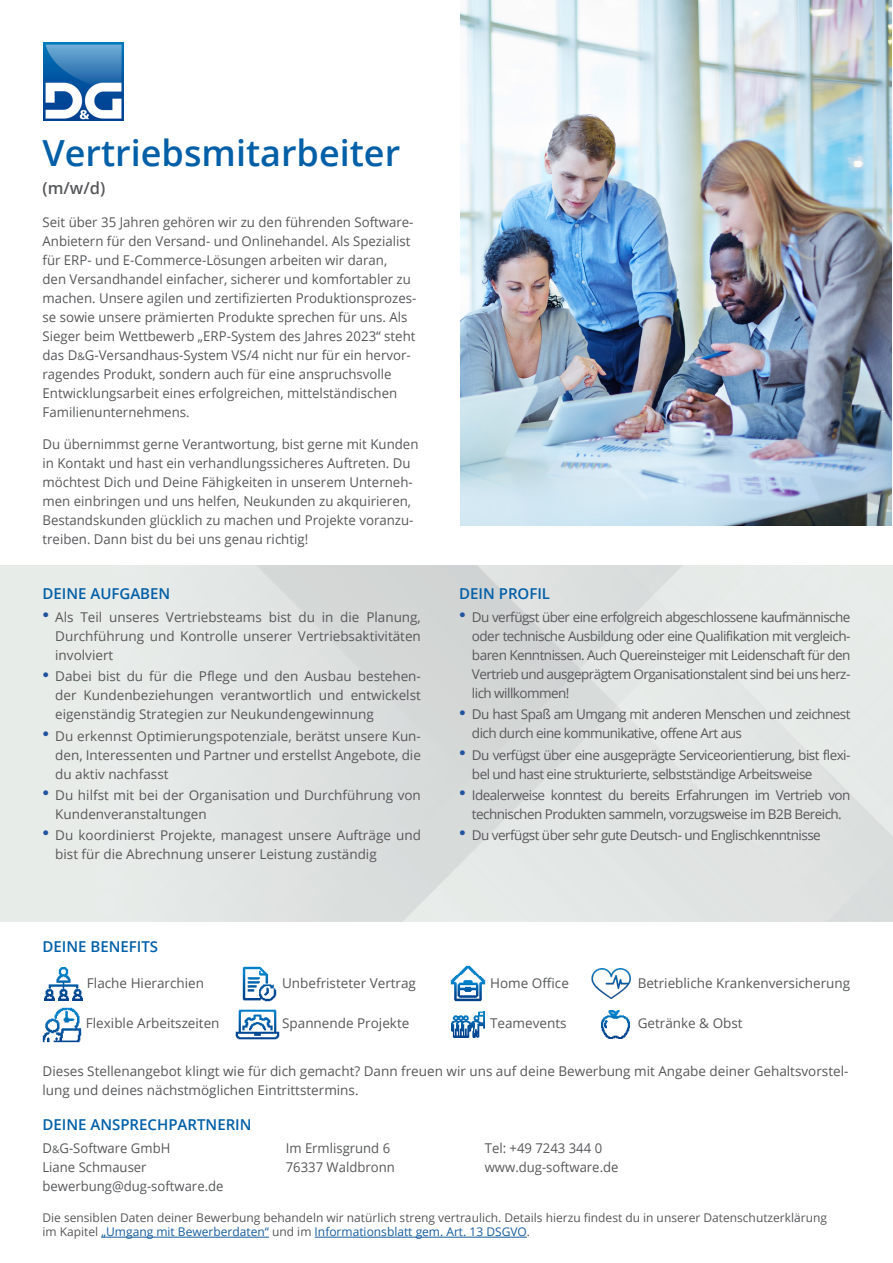
<style>
.page{position:relative;width:893px;height:1263px;background:#fff}
.page>*{position:absolute;margin:0;border:0;box-sizing:border-box;transform-origin:0 0}
.Headline{font:600 36px "Open Sans";color:#015fa8}
.Headline-2{font:600 16.5px "Open Sans";color:#57585a}
.Headline_Fließtext{font:600 15px "Open Sans";color:#015fa8}
.Fließtext{font:13.5px/19px "Open Sans";color:#57585a}
.Fließtext-2{font:13.5px/19px "Open Sans";letter-spacing:-.04em;color:#57585a}
.Aufzählung{font:13.5px "Open Sans";color:#57585a}
.t1{font:12px/14.4px "Open Sans";color:#57585a}
.s1{font-size:10.5px}
.s2{font-family:"News Gothic Std";color:#22539f}
.s3{color:#175d9e}
</style>
<div class="page">
<img style="left:43px;top:43px;width:81px;height:77px">
<img style="left:461px;top:0;width:430px;height:526px">
<hr style="left:101px;top:1237px;width:168px;height:1px;background:#175d9e">
<hr style="left:315px;top:1237px;width:212px;height:1px;background:#175d9e">
<img style="left:44px;top:967px;width:38px;height:33px">
<img style="left:451px;top:966px;width:35px;height:36px">
<img style="left:591px;top:968px;width:40px;height:31px">
<img style="left:43px;top:1007px;width:38px;height:35px">
<img style="left:235px;top:1010px;width:44px;height:29px">
<img style="left:452px;top:1011px;width:33px;height:27px">
<img style="left:601px;top:1011px;width:28px;height:28px">
<img style="left:243px;top:966px;width:33px;height:35px">
<p class="Headline" style="left:43px;top:128px;width:359px">Vertriebsmitarbeiter</p>
<p class="Headline-2" style="left:43px;top:177px;width:64px">(m/w/d)</p>
<p class="Fließtext" style="left:43px;top:212px;width:375px">Seit über 35 Jahren gehören wir zu den führenden Software-Anbietern für den Versand- und Onlinehandel. Als Spezialist für ERP- und E-Commerce-Lösungen arbeiten wir daran,<br>den Versandhandel einfacher, sicherer und komfortabler zu machen. Unsere agilen und zertifizierten Produktionsprozes&shy;se sowie unsere prämierten Produkte sprechen für uns. Als Sieger beim Wettbewerb „ERP-System des Jahres 2023“ steht das D<span class="s1">&amp;</span>G-Versandhaus-System VS/4 nicht nur für ein hervor&shy;ragendes Produkt, sondern auch für eine anspruchsvolle Entwicklungsarbeit eines erfolgreichen, mittelständischen Familienunternehmens.</p>
<p class="Fließtext" style="left:43px;top:434px;width:377px">Du übernimmst gerne Verantwortung, bist gerne mit Kunden in Kontakt und hast ein verhandlungssicheres Auftreten. Du möchtest Dich und Deine Fähigkeiten in unserem Unterneh&shy;men einbringen und uns helfen, Neukunden zu akquirieren, Bestandskunden glücklich zu machen und Projekte voranzu&shy;treiben. Dann bist du bei uns genau richtig!</p>
<p class="Headline_Fließtext" style="left:42px;top:583px;width:129px">DEINE AUFGABEN</p>
<p class="Fließtext" style="left:55px;top:607px;width:367px;text-align:justify;text-indent:-13px"><span class="s2">•</span> Als Teil unseres Vertriebsteams bist du in die Planung, Durchführung und Kontrolle unserer Vertriebsaktivitäten involviert</p>
<p class="Fließtext" style="left:55px;top:666px;width:367px;text-align:justify;text-indent:-13px"><span class="s2">•</span> Dabei bist du für die Pflege und den Ausbau bestehen&shy;der Kundenbeziehungen verantwortlich und entwickelst eigenständig Strategien zur Neukundengewinnung</p>
<p class="Fließtext" style="left:55px;top:726px;width:367px;text-align:justify;text-indent:-13px"><span class="s2">•</span> Du erkennst Optimierungspotenziale, berätst unsere Kun&shy;den, Interessenten und Partner und erstellst Angebote, die du aktiv nachfasst</p>
<p class="Fließtext" style="left:55px;top:785px;width:367px;text-indent:-13px"><span class="s2">•</span> Du hilfst mit bei der Organisation und Durchführung von<br>Kundenveranstaltungen</p>
<p class="Fließtext" style="left:55px;top:825px;width:367px;text-indent:-13px"><span class="s2">•</span> Du koordinierst Projekte, managest unsere Aufträge und bist für die Abrechnung unserer Leistung zuständig</p>
<p class="Headline_Fließtext" style="left:43px;top:936px;width:117px">DEINE BENEFITS</p>
<p class="Headline_Fließtext" style="left:459px;top:583px;width:92px">DEIN PROFIL</p>
<p class="Fließtext" style="left:472px;top:607px;width:380px;text-align:justify;text-indent:-13px"><span class="s2">•</span> Du verfügst über eine erfolgreich abgeschlossene kaufmännische oder technische Ausbildung oder eine Qualifikation mit vergleich&shy;baren Kenntnissen. Auch Quereinsteiger mit Leidenschaft für den Vertrieb und ausgeprägtem Organisationstalent sind bei uns herz&shy;lich willkommen!</p>
<p class="Fließtext-2" style="left:472px;top:705px;width:380px;text-indent:-13px"><span class="s2">•</span> Du hast Spaß am Umgang mit anderen Menschen und zeichnest dich durch eine kommunikative, offene Art aus</p>
<p class="Fließtext-2" style="left:472px;top:745px;width:380px;text-indent:-13px"><span class="s2">•</span> Du verfügst über eine ausgeprägte Serviceorientierung, bist flexi&shy;bel und hast eine strukturierte, selbstständige Arbeitsweise</p>
<p class="Fließtext-2" style="left:459px;top:785px;width:393px;text-align:center"><span class="s2">•</span> Idealerweise konntest du bereits Erfahrungen im Vertrieb von technischen Produkten sammeln, vorzugsweise im B2B Bereich.</p>
<p class="Fließtext-2" style="left:459px;top:825px;width:363px"><span class="s2">•</span> Du verfügst über sehr gute Deutsch- und Englischkenntnisse</p>
<p class="Fließtext" style="left:87px;top:973px;width:119px">Flache Hierarchien</p>
<p class="Fließtext" style="left:490px;top:973px;width:80px">Home Office</p>
<p class="Fließtext" style="left:638px;top:973px;width:214px">Betriebliche Krankenversicherung</p>
<p class="Fließtext" style="left:86px;top:1013px;width:135px">Flexible Arbeitszeiten</p>
<p class="Fließtext" style="left:282px;top:1013px;width:129px">Spannende Projekte</p>
<p class="Fließtext" style="left:490px;top:1013px;width:78px">Teamevents</p>
<p class="Fließtext" style="left:638px;top:1013px;width:107px">Getränke &amp; Obst</p>
<p class="Fließtext" style="left:282px;top:973px;width:135px">Unbefristeter Vertrag</p>
<p class="Fließtext" style="left:43px;top:1061px;width:807px">Dieses Stellenangebot klingt wie für dich gemacht? Dann freuen wir uns auf deine Bewerbung mit Angabe deiner Gehaltsvorstel&shy;lung und deines nächstmöglichen Eintrittstermins.</p>
<p class="Headline_Fließtext" style="left:43px;top:1114px;width:211px">DEINE ANSPRECHPARTNERIN</p>
<p class="Aufzählung" style="left:43px;top:1139px;width:129px">D<span class="s1">&amp;</span>G-Software GmbH</p>
<p class="Aufzählung" style="left:286px;top:1139px;width:106px">Im Ermlisgrund 6</p>
<p class="Aufzählung" style="left:485px;top:1139px;width:119px">Tel: +49 7243 344 0</p>
<p class="Aufzählung" style="left:43px;top:1158px;width:106px">Liane Schmauser</p>
<p class="Aufzählung" style="left:286px;top:1158px;width:110px">76337 Waldbronn</p>
<p class="Aufzählung" style="left:485px;top:1158px;width:135px">www.dug-software.de</p>
<p class="Aufzählung" style="left:43px;top:1177px;width:182px">bewerbung@dug-software.de</p>
<p class="t1" style="left:42px;top:1210px;width:786px">Die sensiblen Daten deiner Bewerbung behandeln wir natürlich streng vertraulich. Details hierzu findest du in unserer Datenschutzerklärung im Kapitel <span class="s3">„Umgang mit Bewerberdaten“</span> und im <span class="s3">Informationsblatt gem. Art. 13 DSGVO</span>.</p>
</div>
